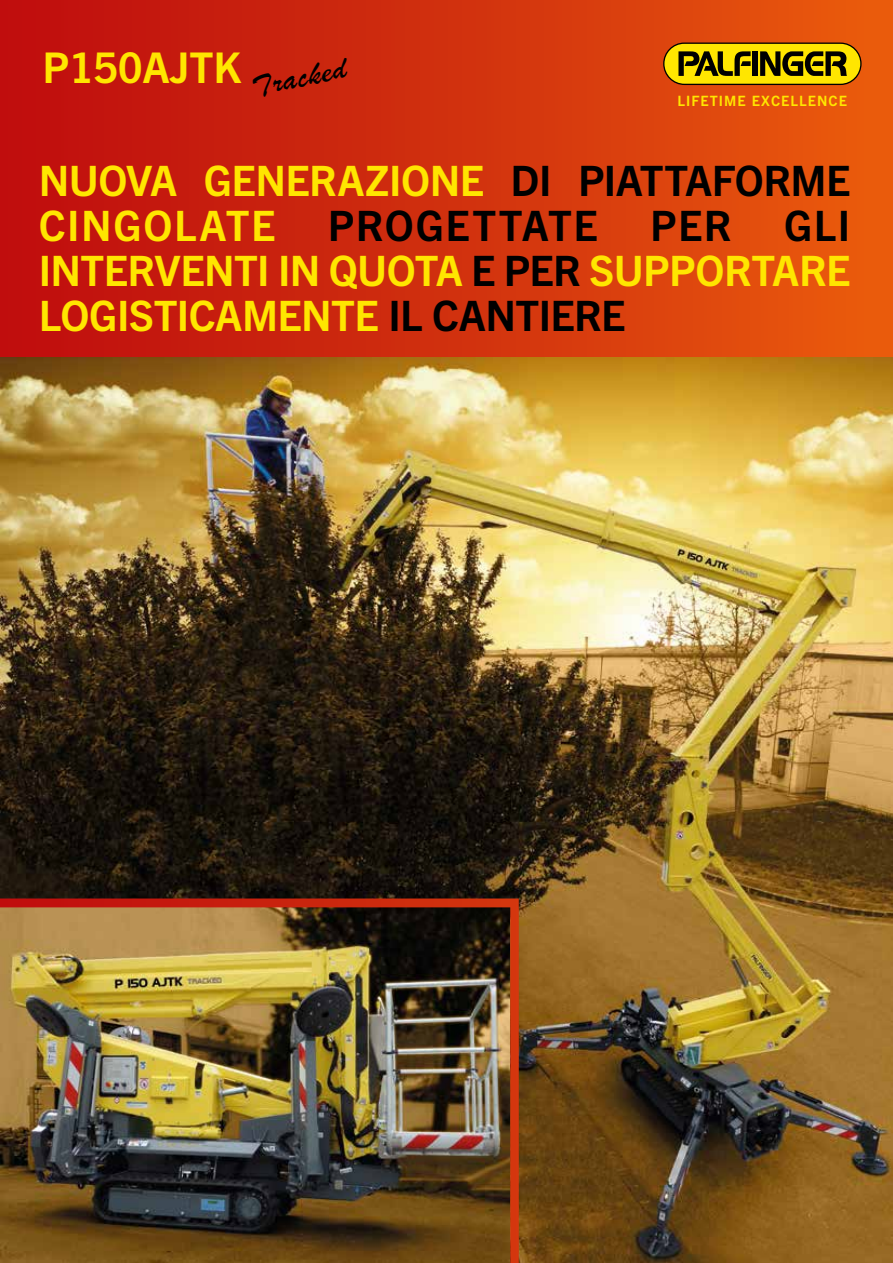
<style>
.page{position:relative;width:893px;height:1263px;background:#fff}
.page>*{position:absolute;margin:0;border:0;box-sizing:border-box;transform-origin:0 0}
.t1{font:700 42.45px "Trade Gothic Next LT Pro";color:#ffe600}
.t2{font:700 42px "Trade Gothic Next LT Pro";letter-spacing:-.01em;color:#ffe600}
.t3{font:700 42px "Trade Gothic Next LT Pro";letter-spacing:-.01em;color:#000}
.t4{font:700 42px "Trade Gothic Next LT Pro";letter-spacing:.035em;color:#000}
.t5{font:34.5px "Style";color:#000}
.t6{font:700 14.25px "Trade Gothic Next LT Pro";letter-spacing:.07em;color:#ffe600}
.s1{color:#000}
</style>
<div class="page">
<div style="left:0;top:0;width:893px;height:357px;background:linear-gradient(to right,#bc0a0e,#e85a0d)"></div>
<svg style="left:663px;top:43px;width:199px;height:42px;background:#a68f00"></svg>
<img style="left:1px;top:357px;width:892px;height:906px">
<img style="left:0;top:898px;width:519px;height:365px">
<p class="t1" style="left:43px;top:38px;width:200px">P150AJTK</p>
<p class="t5" style="left:250px;top:73px;width:95px;rotate:-12deg">Tracked</p>
<p class="t6" style="left:677px;top:91px;width:171px">LIFETIME EXCELLENCE</p>
<p class="t2" style="left:39px;top:151px;width:219px">N UOVA GENE</p>
<p class="t2" style="left:309px;top:151px;width:147px">RAZIONE</p>
<p class="t3" style="left:511px;top:151px;width:309px">DI PIATTAFORME</p>
<p class="t2" style="left:39px;top:196px;width:212px">CINGOLATE</p>
<p class="t4" style="left:328px;top:196px;width:245px">PROGETTATE</p>
<p class="t3" style="left:650px;top:196px;width:195px">PER GLI</p>
<p class="t2" style="left:39px;top:241px;width:23px">INTE</p>
<p class="t2" style="left:127px;top:241px;width:75px">RVENTI</p>
<p class="t2" style="left:278px;top:241px;width:569px">IN QUOTA <span class="s1">E PER</span> SUPPORTARE</p>
<p class="t2" style="left:39px;top:286px;width:231px">LOGISTICAMENTE</p>
<p class="t3" style="left:388px;top:286px;width:120px">IL CANTIE</p>
<p class="t3" style="left:574px;top:286px;width:48px">RE</p>
</div>
